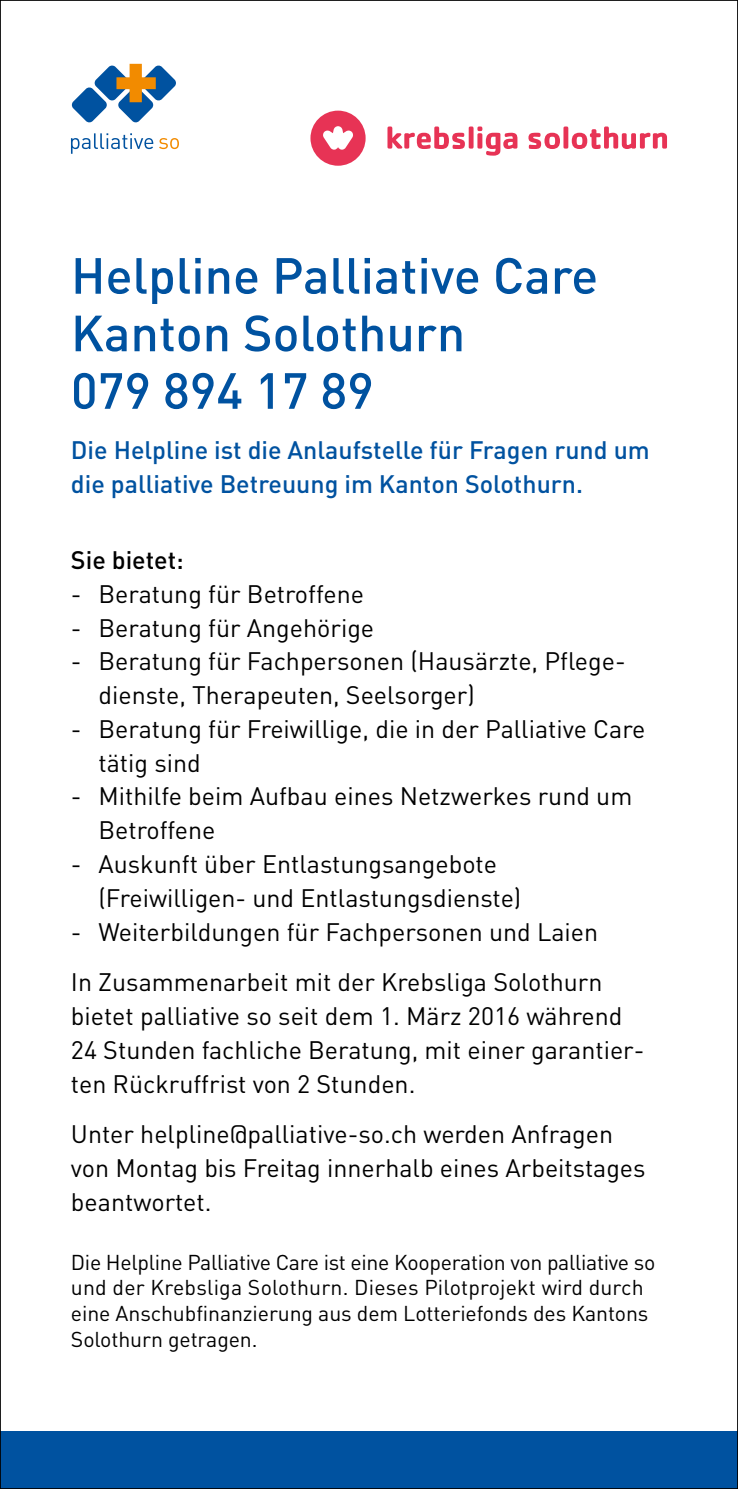
<style>
.page{position:relative;width:738px;height:1489px;background:#fff}
.page>*{position:absolute;margin:0;border:0;box-sizing:border-box;transform-origin:0 0}
.t1{font:500 50px/57.5px "DIN";color:#0052a0}
.t2{font:25px/33.8px "DIN";color:#000}
.t3{font:500 25px/33.8px "DIN";color:#0052a0}
.t4{font:500 25px "DIN";color:#000}
.t5{font:21.25px/25.5px "DIN";letter-spacing:-.005em;color:#000}
</style>
<div class="page">
<svg style="left:71px;top:133px;width:82px;height:21px"></svg>
<svg style="left:159px;top:138px;width:20px;height:11px"></svg>
<svg style="left:71px;top:64px;width:105px;height:59px"></svg>
<svg style="left:310px;top:111px;width:55px;height:55px"></svg>
<svg style="left:387px;top:126px;width:77px;height:23px"></svg>
<div style="left:468px;top:126px;width:5px;height:23px;background:#e73355;border-radius:2px"></div>
<svg style="left:477px;top:126px;width:40px;height:30px"></svg>
<svg style="left:528px;top:133px;width:31px;height:16px"></svg>
<div style="left:563px;top:126px;width:5px;height:23px;background:#e73355;border-radius:2px"></div>
<svg style="left:571px;top:126px;width:95px;height:23px"></svg>
<div style="left:0;top:1430px;width:737px;height:58px;background:#0052a0"></div>
<h1 class="t1" style="left:71px;top:245px;width:528px">Helpline Palliative Care<br>Kanton Solothurn<br>079 894 17 89</h1>
<p class="t3" style="left:71px;top:432px;width:580px">Die Helpline ist die Anlaufstelle für Fragen rund um die palliative Betreuung im Kanton Solothurn.</p>
<p class="t4" style="left:71px;top:544px;width:114px">Sie bietet:</p>
<p class="t2" style="left:71px;top:576px;width:294px">- Beratung für Betroffene</p>
<p class="t2" style="left:71px;top:610px;width:304px">- Beratung für Angehörige</p>
<p class="t2" style="left:98px;top:644px;width:524px;text-indent:-28px">- Beratung für Fachpersonen (Hausärzte, Pflege&shy;dienste, Therapeuten, Seelsorger)</p>
<p class="t2" style="left:98px;top:711px;width:548px;text-indent:-28px">- Beratung für Freiwillige, die in der Palliative Care tätig sind</p>
<p class="t2" style="left:98px;top:779px;width:535px;text-indent:-28px">- Mithilfe beim Aufbau eines Netzwerkes rund um<br>Betroffene</p>
<p class="t2" style="left:98px;top:846px;width:424px;text-indent:-28px">- Auskunft über Entlastungsangebote (Freiwilligen- und Entlastungsdienste)</p>
<p class="t2" style="left:71px;top:905px;width:532px;line-height:50.5px">- Weiterbildungen für Fachpersonen und Laien<br>In Zusammenarbeit mit der Krebsliga Solothurn</p>
<p class="t2" style="left:71px;top:998px;width:570px">bietet palliative so seit dem 1. März 2016 während<br>24 Stunden fachliche Beratung, mit einer garantier&shy;ten Rückruffrist von 2 Stunden.</p>
<p class="t2" style="left:71px;top:1116px;width:575px">Unter helpline@palliative-so.ch werden Anfragen von Montag bis Freitag innerhalb eines Arbeitstages beantwortet.</p>
<p class="t5" style="left:71px;top:1248px;width:585px">Die Helpline Palliative Care ist eine Kooperation von palliative so und der Krebsliga Solothurn. Dieses Pilotprojekt wird durch eine Anschubfinanzierung aus dem Lotteriefonds des Kantons Solothurn getragen.</p>
</div>
